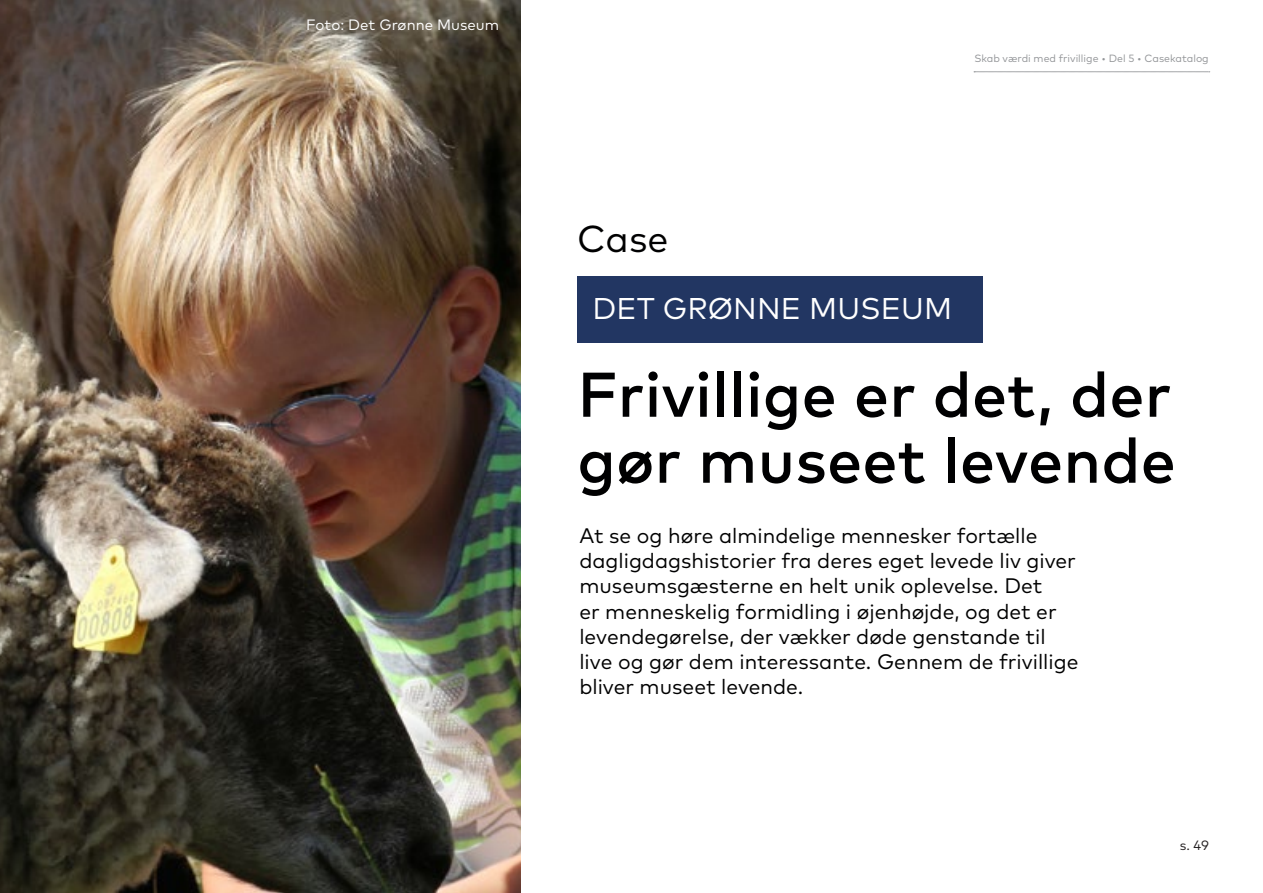
<style>
.page{position:relative;width:1263px;height:893px;background:#fff}
.page>*{position:absolute;margin:0;border:0;box-sizing:border-box;transform-origin:0 0}
.Temaoverskrift{font:500 63px/66px "Mark Pro";color:#000001}
.Temaoverskrift-2{font:37.5px "Mark Pro";color:#000001}
.Temaoverskrift-3{font:30px "Mark Pro";letter-spacing:.005em;color:#fff}
.t1{font:21px/25.2px "Mark Pro";color:#000001}
.t2{font:15px "Mark Pro";color:#fff}
.t3{font:13.5px "Mark Pro";color:#231f20}
.t4{font:10.5px "Mark Pro";color:#939598}
</style>
<div class="page">
<svg style="left:974px;top:72px;width:236px;height:1px"></svg>
<img style="left:0;top:0;width:521px;height:893px">
<div style="left:577px;top:276px;width:405px;height:66px;background:#223662"></div>
<p class="t2" style="left:306px;top:13px;width:194px">Foto: Det Grønne Museum</p>
<p class="t4" style="left:974px;top:51px;width:236px">Skab værdi med frivillige • Del 5 • Casekatalog</p>
<p class="Temaoverskrift-2" style="left:577px;top:210px;width:93px">Case</p>
<p class="Temaoverskrift-3" style="left:592px;top:286px;width:361px">DET GRØNNE MUSEUM</p>
<p class="Temaoverskrift" style="left:577px;top:356px;width:600px">Frivillige er det, der gør museet levende</p>
<p class="t1" style="left:579px;top:521px;width:501px">At se og høre almindelige mennesker fortælle dagligdagshistorier fra deres eget levede liv giver museumsgæsterne en helt unik oplevelse. Det<br>er menneskelig formidling i øjenhøjde, og det er levendegørelse, der vækker døde genstande til live og gør dem interessante. Gennem de frivillige bliver museet levende.</p>
<p class="t3" style="left:1180px;top:835px;width:31px">s. 49</p>
</div>
